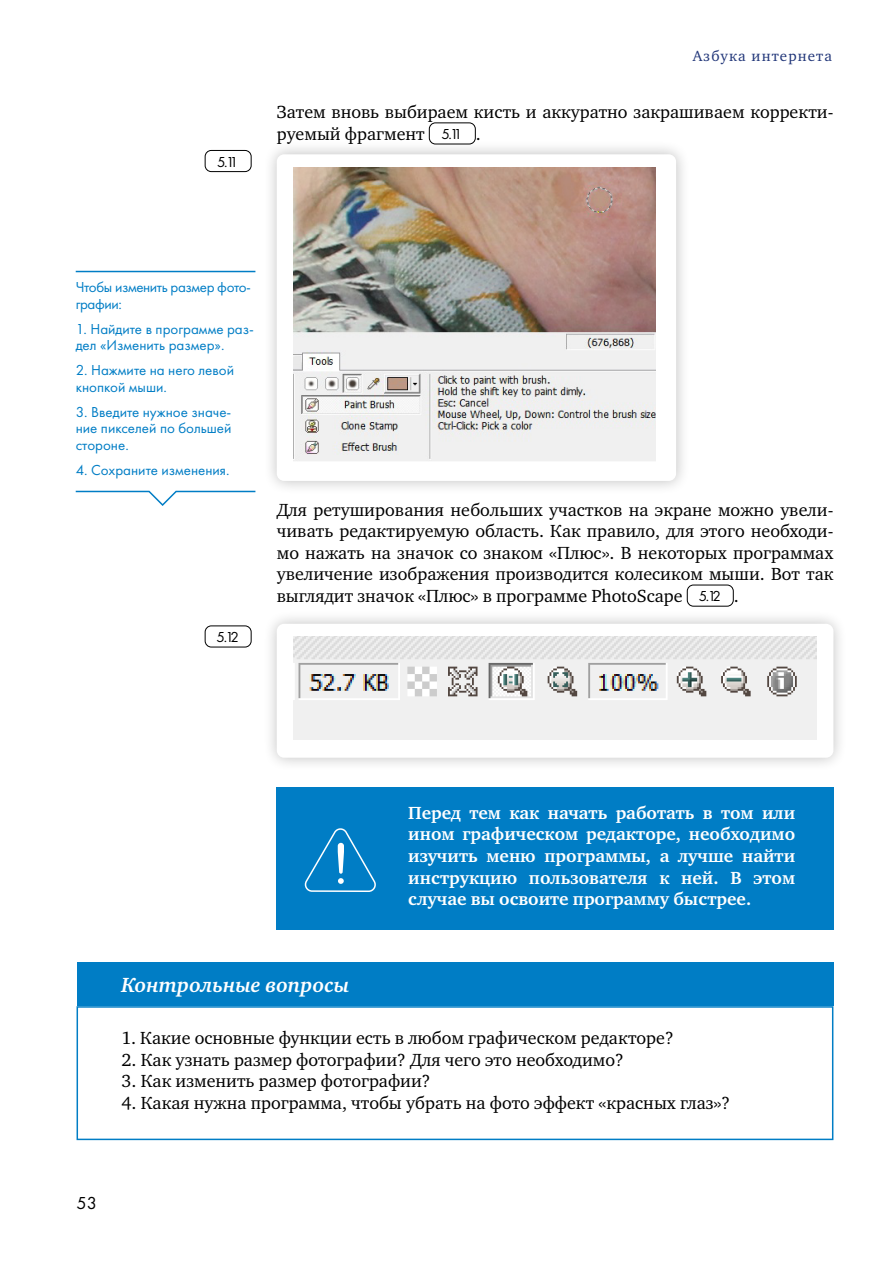
<style>
.page{position:relative;width:893px;height:1263px;background:#fff}
.page>*{position:absolute;margin:0;border:0;box-sizing:border-box;transform-origin:0 0}
.t1{font:italic 700 21px "Charter ITC";color:#fff}
.t2{font:18px/21.6px "Charter ITC";color:#000}
.t3{font:700 18px/21.6px "Charter ITC";color:#fff;text-align:justify}
.t4{font:18px "Futura PT";color:#000}
.t5{font:15px/16.5px "Futura PT";color:#007dc5}
.t6{font:15px/16.5px "Futura PT";letter-spacing:-.025em;color:#007dc5}
.t7{font:15px "Charter ITC";letter-spacing:.075em;color:#213679}
.t8{font:15px "Futura PT";color:#000}
.s1{font-family:"Futura PT";font-size:15px}
</style>
<div class="page">
<div style="left:77px;top:1006px;width:756px;height:134px;border:2px solid #007dc5"></div>
<div style="left:429px;top:122px;width:47px;height:22px;border:1px solid #000;border-radius:6px"></div>
<div style="left:687px;top:585px;width:47px;height:21px;border:1px solid #000;border-radius:6px"></div>
<div style="left:205px;top:150px;width:47px;height:22px;border:1px solid #000;border-radius:6px"></div>
<div style="left:205px;top:625px;width:47px;height:22px;border:1px solid #000;border-radius:6px"></div>
<div style="left:263px;top:140px;width:427px;height:355px;background:#000;opacity:.25"></div>
<div style="left:277px;top:154px;width:399px;height:327px;background:#fff;border-radius:7px"></div>
<div style="left:263px;top:610px;width:585px;height:162px;background:#000;opacity:.25"></div>
<div style="left:277px;top:624px;width:556px;height:134px;background:#fff;border-radius:7px"></div>
<img style="left:294px;top:167px;width:361px;height:294px">
<img style="left:294px;top:637px;width:522px;height:102px">
<div style="left:276px;top:787px;width:557px;height:142px;background:#007dc5"></div>
<svg style="left:304px;top:828px;width:72px;height:64px"></svg>
<div style="left:77px;top:962px;width:756px;height:44px;background:#007dc5"></div>
<hr style="left:76px;top:271px;width:179px;height:1px;background:#007dc5">
<svg style="left:75px;top:490px;width:181px;height:16px"></svg>
<p class="t7" style="left:693px;top:46px;width:141px">Азбука интернета</p>
<p class="t8" style="left:217px;top:153px;width:23px">5.11</p>
<p class="t2" style="left:277px;top:101px;width:558px">Затем вновь выбираем кисть и аккуратно закрашиваем корректи&shy;руемый фрагмент <span class="s1">5.11</span> .</p>
<p class="t6" style="left:76px;top:279px;width:177px">Чтобы изменить размер фото&shy;графии:</p>
<p class="t5" style="left:76px;top:320px;width:180px">1. Найдите в программе раз&shy;дел «Изменить размер».</p>
<p class="t5" style="left:76px;top:362px;width:160px">2. Нажмите на него левой кнопкой мыши.</p>
<p class="t5" style="left:76px;top:403px;width:157px;text-align:justify">3. Введите нужное значе&shy;ние пикселей по большей стороне.</p>
<p class="t5" style="left:76px;top:461px;width:155px">4. Сохраните изменения.</p>
<p class="t8" style="left:217px;top:628px;width:24px">5.12</p>
<p class="t2" style="left:277px;top:499px;width:558px;text-align:justify">Для ретуширования небольших участков на экране можно увели&shy;чивать редактируемую область. Как правило, для этого необходи&shy;мо нажать на значок со знаком «Плюс». В некоторых программах увеличение изображения производится колесиком мыши. Вот так выглядит значок «Плюс» в программе PhotoScape <span class="s1">5.12</span> .</p>
<p class="t3" style="left:408px;top:802px;width:388px">Перед тем как начать работать в том или ином графическом редакторе, необходимо изучить меню программы, а лучше найти инструкцию пользователя к ней. В этом случае вы освоите программу быстрее.</p>
<p class="t1" style="left:122px;top:971px;width:229px">Контрольные вопросы</p>
<p class="t2" style="left:122px;top:1027px;width:554px">1. Какие основные функции есть в любом графическом редакторе?</p>
<p class="t2" style="left:122px;top:1048px;width:504px">2. Как узнать размер фотографии? Для чего это необходимо?</p>
<p class="t2" style="left:122px;top:1070px;width:311px">3. Как изменить размер фотографии?</p>
<p class="t2" style="left:122px;top:1092px;width:610px">4. Какая нужна программа, чтобы убрать на фото эффект «красных глаз»?</p>
<p class="t4" style="left:77px;top:1192px;width:22px">53</p>
</div>
